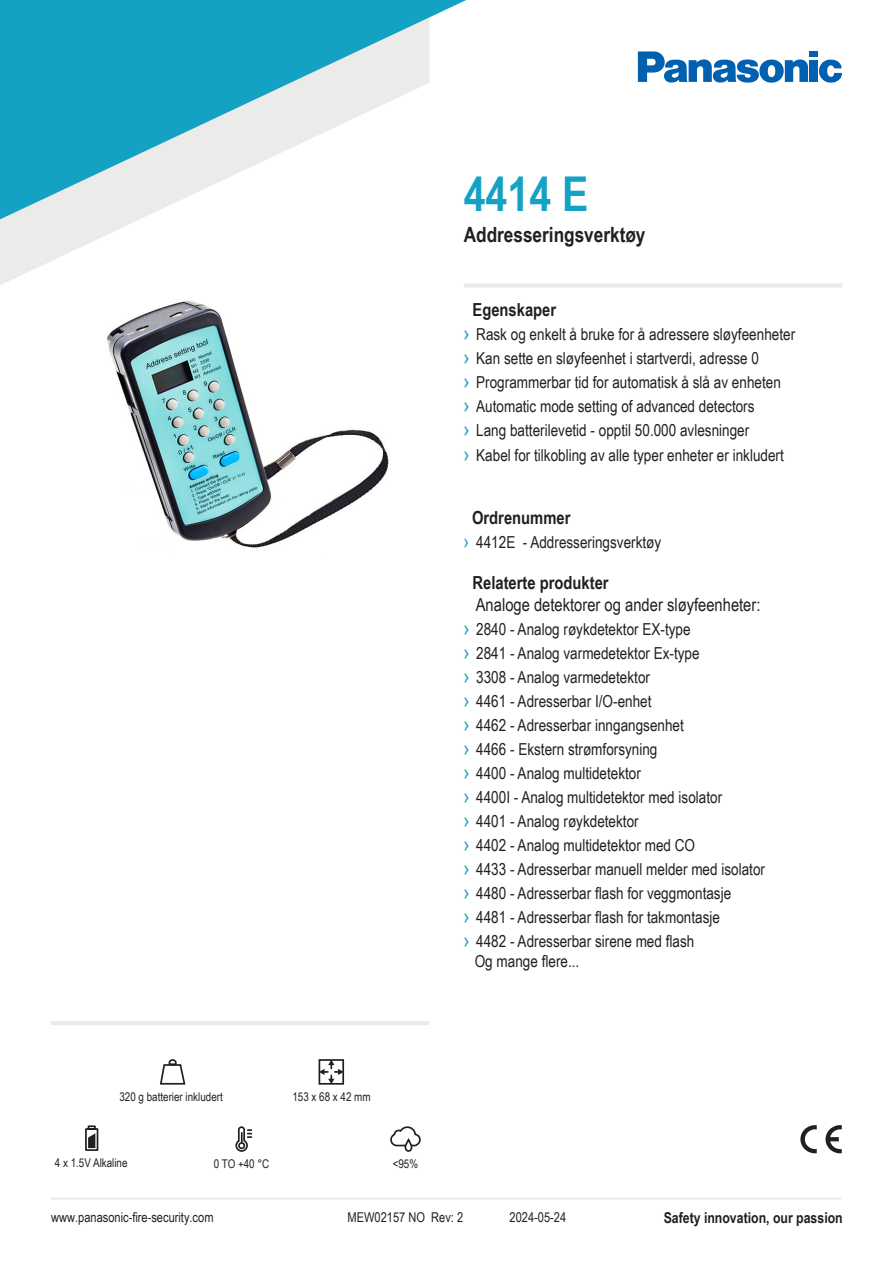
<style>
.page{position:relative;width:893px;height:1263px;background:#fff}
.page>*{position:absolute;margin:0;border:0;box-sizing:border-box;transform-origin:0 0}
.t1{font:700 48px "Arial Narrow";color:#13a1c4}
.t2{font:700 21px "Arial Narrow";color:#231f20}
.t3{font:700 18px "Arial Narrow";color:#231f20}
.t4{font:18px "Arial Narrow";color:#231f20}
.t5{font:16.5px "Arial Narrow";color:#231f20}
.t6{font:700 15px "Arial Narrow";color:#231f20}
.t7{font:13.5px "Arial Narrow";color:#231f20}
.t8{font:12px "Arial Narrow";color:#231f20}
.s1{font-family:"Arial";font-size:19.5px;color:#13a1c4}
.s2{font-size:19.5px;color:#13a1c4}
</style>
<div class="page">
<img style="left:106px;top:301px;width:283px;height:247px">
<svg style="left:0;top:219px;width:140px;height:66px;fill:#ebebea"></svg>
<svg style="left:0;top:0;width:466px;height:219px"></svg>
<svg style="left:819px;top:59px;width:23px;height:24px"></svg>
<div style="left:810px;top:51px;width:8px;height:6px;background:#0161b0"></div>
<div style="left:810px;top:60px;width:8px;height:22px;background:#0161b0"></div>
<svg style="left:638px;top:51px;width:170px;height:32px"></svg>
<svg style="left:825px;top:1125px;width:17px;height:28px"></svg>
<svg style="left:800px;top:1125px;width:17px;height:28px"></svg>
<hr style="left:51px;top:1197px;width:791px;height:2px;background:#ebebea">
<hr style="left:51px;top:1021px;width:378px;height:4px;background:#ebebea">
<svg style="left:85px;top:1125px;width:14px;height:26px"></svg>
<svg style="left:322px;top:1062px;width:19px;height:20px"></svg>
<div style="left:319px;top:1059px;width:25px;height:26px;border:2px solid #231f20"></div>
<svg style="left:390px;top:1126px;width:31px;height:26px"></svg>
<svg style="left:235px;top:1126px;width:16px;height:26px"></svg>
<hr style="left:464px;top:283px;width:378px;height:4px;background:#ebebea">
<svg style="left:159px;top:1059px;width:27px;height:26px"></svg>
<p class="t1" style="left:464px;top:158px;width:126px">4414 E</p>
<p class="t2" style="left:464px;top:219px;width:183px">Addresseringsverktøy</p>
<p class="t3" style="left:472px;top:296px;width:85px">Egenskaper</p>
<p class="t5" style="left:463px;top:322px;width:333px"><span class="s1">›</span> Rask og enkelt å bruke for å adressere sløyfeenheter</p>
<p class="t5" style="left:463px;top:346px;width:297px"><span class="s1">›</span> Kan sette en sløyfeenhet i startverdi, adresse 0</p>
<p class="t5" style="left:463px;top:370px;width:319px"><span class="s1">›</span> Programmerbar tid for automatisk å slå av enheten</p>
<p class="t5" style="left:463px;top:394px;width:293px"><span class="s1">›</span> Automatic mode setting of advanced detectors</p>
<p class="t5" style="left:463px;top:418px;width:287px"><span class="s1">›</span> Lang batterilevetid - opptil 50.000 avlesninger</p>
<p class="t5" style="left:463px;top:443px;width:322px"><span class="s1">›</span> Kabel for tilkobling av alle typer enheter er inkludert</p>
<p class="t3" style="left:472px;top:503px;width:100px">Ordrenummer</p>
<p class="t5" style="left:463px;top:530px;width:199px"><span class="s2">›</span> 4412E - Addresseringsverktøy</p>
<p class="t3" style="left:472px;top:569px;width:138px">Relaterte produkter</p>
<p class="t4" style="left:476px;top:591px;width:286px">Analoge detektorer og ander sløyfeenheter:</p>
<p class="t5" style="left:463px;top:617px;width:229px"><span class="s1">›</span> 2840 - Analog røykdetektor EX-type</p>
<p class="t5" style="left:463px;top:641px;width:238px"><span class="s1">›</span> 2841 - Analog varmedetektor Ex-type</p>
<p class="t5" style="left:463px;top:665px;width:188px"><span class="s1">›</span> 3308 - Analog varmedetektor</p>
<p class="t5" style="left:463px;top:689px;width:190px"><span class="s1">›</span> 4461 - Adresserbar I/O-enhet</p>
<p class="t5" style="left:463px;top:713px;width:222px"><span class="s1">›</span> 4462 - Adresserbar inngangsenhet</p>
<p class="t5" style="left:463px;top:737px;width:195px"><span class="s1">›</span> 4466 - Ekstern strømforsyning</p>
<p class="t5" style="left:463px;top:761px;width:179px"><span class="s1">›</span> 4400 - Analog multidetektor</p>
<p class="t5" style="left:463px;top:785px;width:260px"><span class="s1">›</span> 4400I - Analog multidetektor med isolator</p>
<p class="t5" style="left:463px;top:809px;width:177px"><span class="s1">›</span> 4401 - Analog røykdetektor</p>
<p class="t5" style="left:463px;top:833px;width:233px"><span class="s1">›</span> 4402 - Analog multidetektor med CO</p>
<p class="t5" style="left:463px;top:857px;width:303px"><span class="s1">›</span> 4433 - Adresserbar manuell melder med isolator</p>
<p class="t5" style="left:463px;top:881px;width:269px"><span class="s1">›</span> 4480 - Adresserbar flash for veggmontasje</p>
<p class="t5" style="left:463px;top:905px;width:258px"><span class="s1">›</span> 4481 - Adresserbar flash for takmontasje</p>
<p class="t5" style="left:463px;top:929px;width:232px"><span class="s1">›</span> 4482 - Adresserbar sirene med flash</p>
<p class="t5" style="left:475px;top:949px;width:106px">Og mange flere...</p>
<p class="t8" style="left:119px;top:1087px;width:105px">320 g batterier inkludert</p>
<p class="t8" style="left:55px;top:1154px;width:74px">4 x 1.5V Alkaline</p>
<p class="t8" style="left:214px;top:1155px;width:57px">0 TO +40 °C</p>
<p class="t8" style="left:292px;top:1088px;width:80px">153 x 68 x 42 mm</p>
<p class="t8" style="left:393px;top:1155px;width:27px">&lt;95%</p>
<p class="t7" style="left:51px;top:1207px;width:164px">www.panasonic-fire-security.com</p>
<p class="t6" style="left:664px;top:1206px;width:181px">Safety innovation, our passion</p>
<p class="t7" style="left:348px;top:1208px;width:117px">MEW02157 NO Rev: 2</p>
<p class="t7" style="left:510px;top:1208px;width:58px">2024-05-24</p>
</div>
